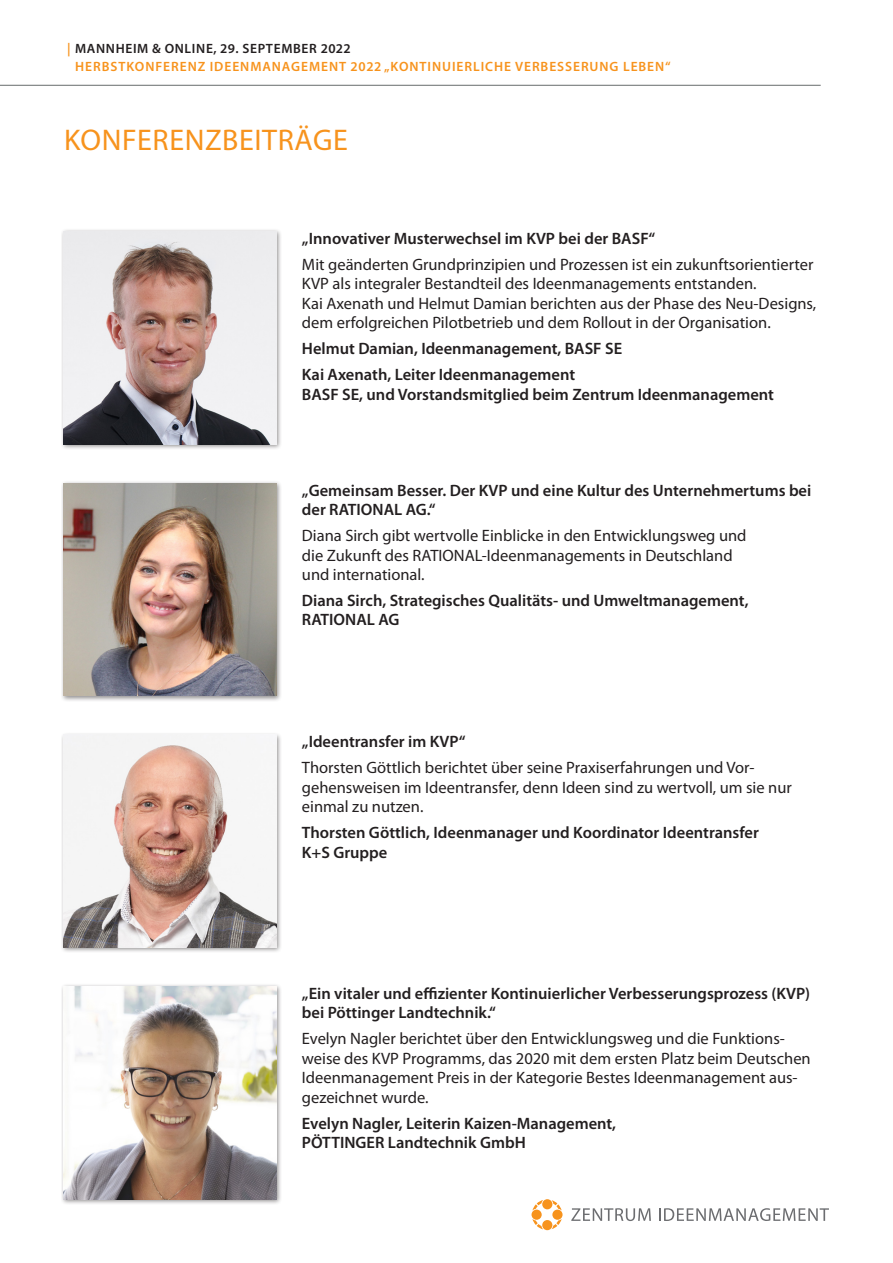
<style>
.page{position:relative;width:893px;height:1263px;background:#fff}
.page>*{position:absolute;margin:0;border:0;box-sizing:border-box;transform-origin:0 0}
.t1{font:30px "Myriad Pro";letter-spacing:.02em;color:#f7931d}
.Text_11_13_light{font:16.5px/19.5px "Myriad Pro";color:#231f20}
.Text_11_13_light-2{font:600 16.5px/19.5px "Myriad Pro";color:#231f20}
.t2{font:600 13.5px/18px "Myriad Pro";letter-spacing:.07em;color:#f7931d}
.s1{color:#231f20}
</style>
<div class="page">
<svg style="left:571px;top:1208px;width:80px;height:13px"></svg>
<svg style="left:659px;top:1208px;width:170px;height:13px"></svg>
<svg style="left:552px;top:1200px;width:10px;height:10px"></svg>
<svg style="left:552px;top:1219px;width:10px;height:10px"></svg>
<svg style="left:532px;top:1219px;width:11px;height:10px"></svg>
<svg style="left:532px;top:1200px;width:11px;height:10px"></svg>
<div style="left:542px;top:1199px;width:10px;height:10px;background:#f7931d;border-radius:50%"></div>
<div style="left:542px;top:1220px;width:10px;height:10px;background:#f7931d;border-radius:50%"></div>
<div style="left:531px;top:1209px;width:11px;height:11px;background:#f7931d;border-radius:50%"></div>
<div style="left:552px;top:1209px;width:11px;height:11px;background:#f7931d;border-radius:50%"></div>
<hr style="left:0;top:85px;width:821px;height:1px;background:#676b6c">
<div style="left:61px;top:480px;width:222px;height:222px;background:#231f20;opacity:.5"></div>
<img style="left:64px;top:483px;width:212px;height:213px">
<div style="left:61px;top:983px;width:222px;height:222px;background:#231f20;opacity:.5"></div>
<img style="left:64px;top:986px;width:212px;height:213px">
<div style="left:61px;top:732px;width:222px;height:222px;background:#231f20;opacity:.5"></div>
<img style="left:64px;top:735px;width:212px;height:212px">
<div style="left:61px;top:228px;width:222px;height:222px;background:#231f20;opacity:.5"></div>
<img style="left:64px;top:232px;width:212px;height:212px">
<p class="t2" style="left:75px;top:39px;width:597px;text-indent:-8px">| <span class="s1">MANNHEIM &amp; ONLINE, 29. SEPTEMBER 2022<br></span>HERBSTKONFERENZ IDEENMANAGEMENT 2022 „KONTINUIERLICHE VERBESSERUNG LEBEN“</p>
<p class="t1" style="left:64px;top:121px;width:285px">KONFERENZBEITRÄGE</p>
<p class="Text_11_13_light-2" style="left:302px;top:228px;width:355px">„Innovativer Musterwechsel im KVP bei der BASF“</p>
<p class="Text_11_13_light" style="left:302px;top:254px;width:516px">Mit geänderten Grundprinzipien und Prozessen ist ein zukunftsorientierter KVP als integraler Bestandteil des Ideenmanagements entstanden.<br>Kai Axenath und Helmut Damian berichten aus der Phase des Neu-Designs, dem erfolgreichen Pilotbetrieb und dem Rollout in der Organisation.</p>
<p class="Text_11_13_light-2" style="left:302px;top:339px;width:322px">Helmut Damian, Ideenmanagement, BASF SE</p>
<p class="Text_11_13_light-2" style="left:302px;top:364px;width:474px">Kai Axenath, Leiter Ideenmanagement<br>BASF SE, und Vorstandsmitglied beim Zentrum Ideenmanagement</p>
<p class="Text_11_13_light-2" style="left:302px;top:480px;width:511px">„Gemeinsam Besser. Der KVP und eine Kultur des Unternehmertums bei der RATIONAL AG.“</p>
<p class="Text_11_13_light" style="left:302px;top:525px;width:446px">Diana Sirch gibt wertvolle Einblicke in den Entwicklungsweg und die Zukunft des RATIONAL-Ideenmanagements in Deutschland und international.</p>
<p class="Text_11_13_light-2" style="left:302px;top:590px;width:448px">Diana Sirch, Strategisches Qualitäts- und Umweltmanagement,<br>RATIONAL AG</p>
<p class="Text_11_13_light-2" style="left:302px;top:732px;width:165px">„Ideentransfer im KVP“</p>
<p class="Text_11_13_light" style="left:302px;top:758px;width:491px">Thorsten Göttlich berichtet über seine Praxiserfahrungen und Vor&shy;gehensweisen im Ideentransfer, denn Ideen sind zu wertvoll, um sie nur einmal zu nutzen.</p>
<p class="Text_11_13_light-2" style="left:302px;top:822px;width:458px">Thorsten Göttlich, Ideenmanager und Koordinator Ideentransfer<br>K+S Gruppe</p>
<p class="Text_11_13_light-2" style="left:302px;top:983px;width:510px">„Ein vitaler und effizienter Kontinuierlicher Verbesserungsprozess (KVP) bei Pöttinger Landtechnik.“</p>
<p class="Text_11_13_light" style="left:302px;top:1029px;width:510px">Evelyn Nagler berichtet über den Entwicklungsweg und die Funktions&shy;weise des KVP Programms, das 2020 mit dem ersten Platz beim Deutschen Ideenmanagement Preis in der Kategorie Bestes Ideenmanagement aus&shy;gezeichnet wurde.</p>
<p class="Text_11_13_light-2" style="left:302px;top:1113px;width:316px">Evelyn Nagler, Leiterin Kaizen-Management,<br>PÖTTINGER Landtechnik GmbH</p>
</div>
